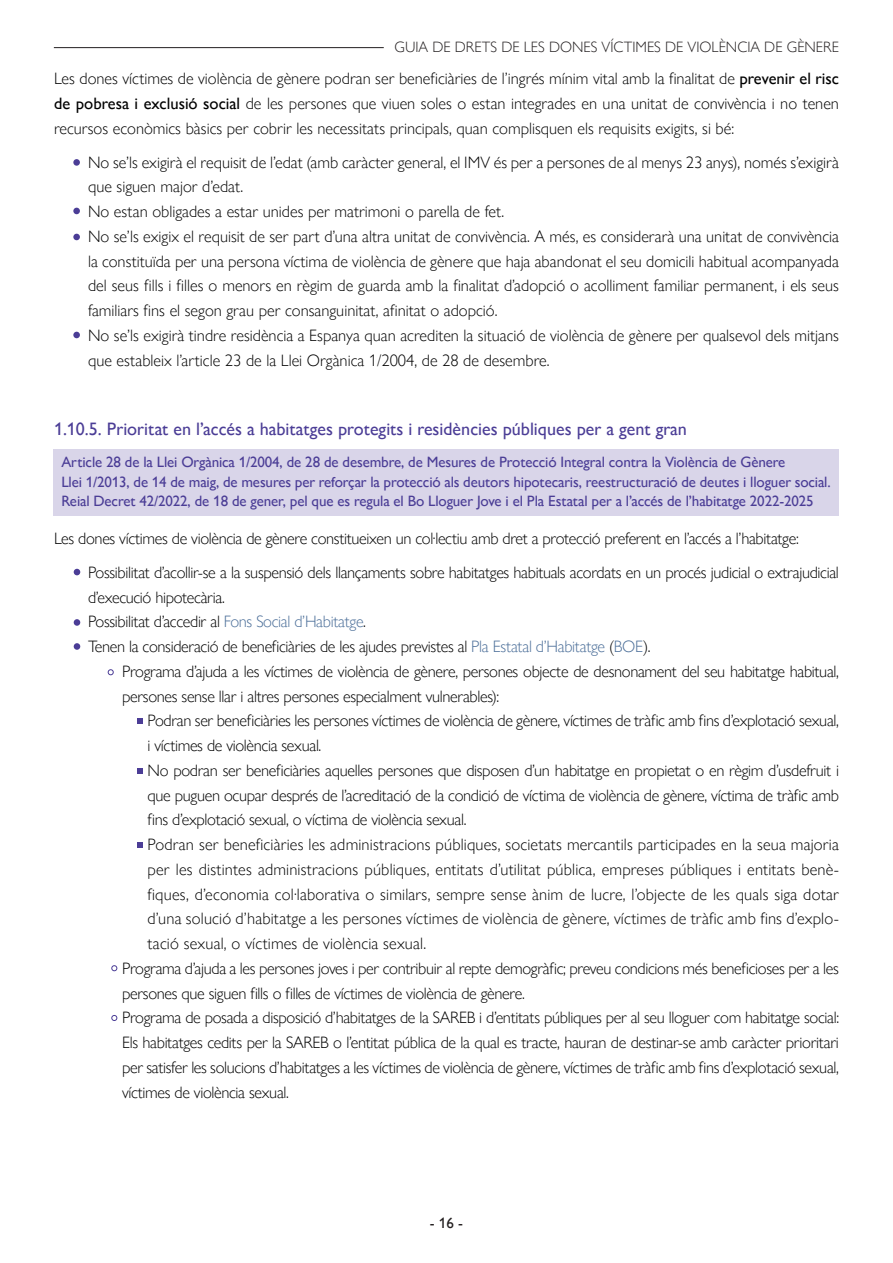
<style>
.page{position:relative;width:893px;height:1263px;background:#fff}
.page>*{position:absolute;margin:0;border:0;box-sizing:border-box;transform-origin:0 0}
.titulo3{font:500 18px "Gill Sans Nova";color:#4b3d96}
.t1{font:300 16.5px/24.8px "Gill Sans Nova";letter-spacing:-.02em;color:#000;text-align:justify}
.t2{font:300 16.5px/24.8px "Gill Sans Nova";color:#000}
.t3{font:500 15px "Gill Sans Nova";letter-spacing:-.01em;color:#4b3d96}
.t4{font:300 15px "Gill Sans Nova";color:#231f20}
.t5{font:500 15px "Gill Sans Nova";color:#231f20}
.s1{font-weight:500}
.s2{color:#4c6f99}
</style>
<div class="page">
<hr style="left:54px;top:47px;width:330px;height:1px;background:#231f20">
<svg style="left:74px;top:569px;width:6px;height:6px"></svg>
<div style="left:74px;top:619px;width:6px;height:7px;background:#4b3d96;border-radius:50%"></div>
<div style="left:74px;top:643px;width:6px;height:7px;background:#4b3d96;border-radius:50%"></div>
<div style="left:73px;top:159px;width:7px;height:7px;background:#4b3d96;border-radius:50%"></div>
<div style="left:73px;top:208px;width:7px;height:6px;background:#4b3d96;border-radius:50%"></div>
<div style="left:73px;top:234px;width:7px;height:6px;background:#4b3d96;border-radius:50%"></div>
<div style="left:73px;top:332px;width:7px;height:6px;background:#4b3d96;border-radius:50%"></div>
<div style="left:54px;top:449px;width:785px;height:67px;background:#d9d5e9"></div>
<svg style="left:108px;top:669px;width:6px;height:6px"></svg>
<svg style="left:111px;top:965px;width:6px;height:6px"></svg>
<svg style="left:111px;top:1015px;width:6px;height:6px"></svg>
<svg style="left:138px;top:718px;width:5px;height:5px"></svg>
<svg style="left:138px;top:768px;width:5px;height:5px"></svg>
<svg style="left:138px;top:842px;width:5px;height:5px"></svg>
<p class="t4" style="left:394px;top:38px;width:446px">GUIA DE DRETS DE LES DONES VÍCTIMES DE VIOLÈNCIA DE GÈNERE</p>
<p class="t1" style="left:54px;top:66px;width:786px">Les dones víctimes de violència de gènere podran ser beneficiàries de l’ingrés mínim vital amb la finalitat de <span class="s1">prevenir el risc de pobresa i exclusió social</span> de les persones que viuen soles o estan integrades en una unitat de convivència i no tenen recursos econòmics bàsics per cobrir les necessitats principals, quan complisquen els requisits exigits, si bé:</p>
<p class="t2" style="left:88px;top:149px;width:752px">No se’ls exigirà el requisit de l’edat (amb caràcter general, el IMV és per a persones de al menys 23 anys), només s’exigirà que siguen major d’edat.</p>
<p class="t2" style="left:88px;top:199px;width:418px">No estan obligades a estar unides per matrimoni o parella de fet.</p>
<p class="t1" style="left:88px;top:224px;width:752px">No se’ls exigix el requisit de ser part d’una altra unitat de convivència. A més, es considerarà una unitat de convivència la constituïda per una persona víctima de violència de gènere que haja abandonat el seu domicili habitual acompanyada del seus fills i filles o menors en règim de guarda amb la finalitat d’adopció o acolliment familiar permanent, i els seus familiars fins el segon grau per consanguinitat, afinitat o adopció.</p>
<p class="t2" style="left:88px;top:323px;width:752px">No se’ls exigirà tindre residència a Espanya quan acrediten la situació de violència de gènere per qualsevol dels mitjans que estableix l’article 23 de la Llei Orgànica 1/2004, de 28 de desembre.</p>
<p class="titulo3" style="left:54px;top:418px;width:634px">1.10.5. Prioritat en l’accés a habitatges protegits i residències públiques per a gent gran</p>
<p class="t3" style="left:61px;top:453px;width:725px">Article 28 de la Llei Orgànica 1/2004, de 28 de desembre, de Mesures de Protecció Integral contra la Violència de Gènere</p>
<p class="t3" style="left:61px;top:472px;width:771px">Llei 1/2013, de 14 de maig, de mesures per reforçar la protecció als deutors hipotecaris, reestructuració de deutes i lloguer social.</p>
<p class="t3" style="left:61px;top:492px;width:754px">Reial Decret 42/2022, de 18 de gener, pel que es regula el Bo Lloguer Jove i el Pla Estatal per a l’accés de l’habitatge 2022-2025</p>
<p class="t1" style="left:54px;top:526px;width:746px">Les dones víctimes de violència de gènere constitueixen un col·lectiu amb dret a protecció preferent en l’accés a l’habitatge:</p>
<p class="t1" style="left:88px;top:560px;width:752px">Possibilitat d’acollir-se a la suspensió dels llançaments sobre habitatges habituals acordats en un procés judicial o extrajudicial d’execució hipotecària.</p>
<p class="t1" style="left:88px;top:609px;width:279px">Possibilitat d’accedir al <span class="s2">Fons Social d’Habitatge</span>.</p>
<p class="t1" style="left:88px;top:634px;width:564px">Tenen la consideració de beneficiàries de les ajudes previstes al <span class="s2">Pla Estatal d’Habitatge</span> (<span class="s2">BOE</span>).</p>
<p class="t1" style="left:122px;top:659px;width:718px">Programa d’ajuda a les víctimes de violència de gènere, persones objecte de desnonament del seu habitatge habitual, persones sense llar i altres persones especialment vulnerables):</p>
<p class="t1" style="left:148px;top:708px;width:693px">Podran ser beneficiàries les persones víctimes de violència de gènere, víctimes de tràfic amb fins d’explotació sexual, i víctimes de violència sexual.</p>
<p class="t1" style="left:148px;top:758px;width:693px">No podran ser beneficiàries aquelles persones que disposen d’un habitatge en propietat o en règim d’usdefruit i que puguen ocupar després de l’acreditació de la condició de víctima de violència de gènere, víctima de tràfic amb fins d’explotació sexual, o víctima de violència sexual.</p>
<p class="t1" style="left:148px;top:832px;width:693px">Podran ser beneficiàries les administracions públiques, societats mercantils participades en la seua majoria per les distintes administracions públiques, entitats d’utilitat pública, empreses públiques i entitats benè&shy;fiques, d’economia col·laborativa o similars, sempre sense ànim de lucre, l’objecte de les quals siga dotar d’una solució d’habitatge a les persones víctimes de violència de gènere, víctimes de tràfic amb fins d’explo&shy;tació sexual, o víctimes de violència sexual.</p>
<p class="t1" style="left:122px;top:956px;width:718px">Programa d’ajuda a les persones joves i per contribuir al repte demogràfic; preveu condicions més beneficioses per a les persones que siguen fills o filles de víctimes de violència de gènere.</p>
<p class="t1" style="left:122px;top:1005px;width:718px">Programa de posada a disposició d’habitatges de la SAREB i d’entitats públiques per al seu lloguer com habitatge social:<br>Els habitatges cedits per la SAREB o l’entitat pública de la qual es tracte, hauran de destinar-se amb caràcter prioritari per satisfer les solucions d’habitatges a les víctimes de violència de gènere, víctimes de tràfic amb fins d’explotació sexual, víctimes de violència sexual.</p>
<p class="t5" style="left:430px;top:1213px;width:35px">- 16 -</p>
</div>
